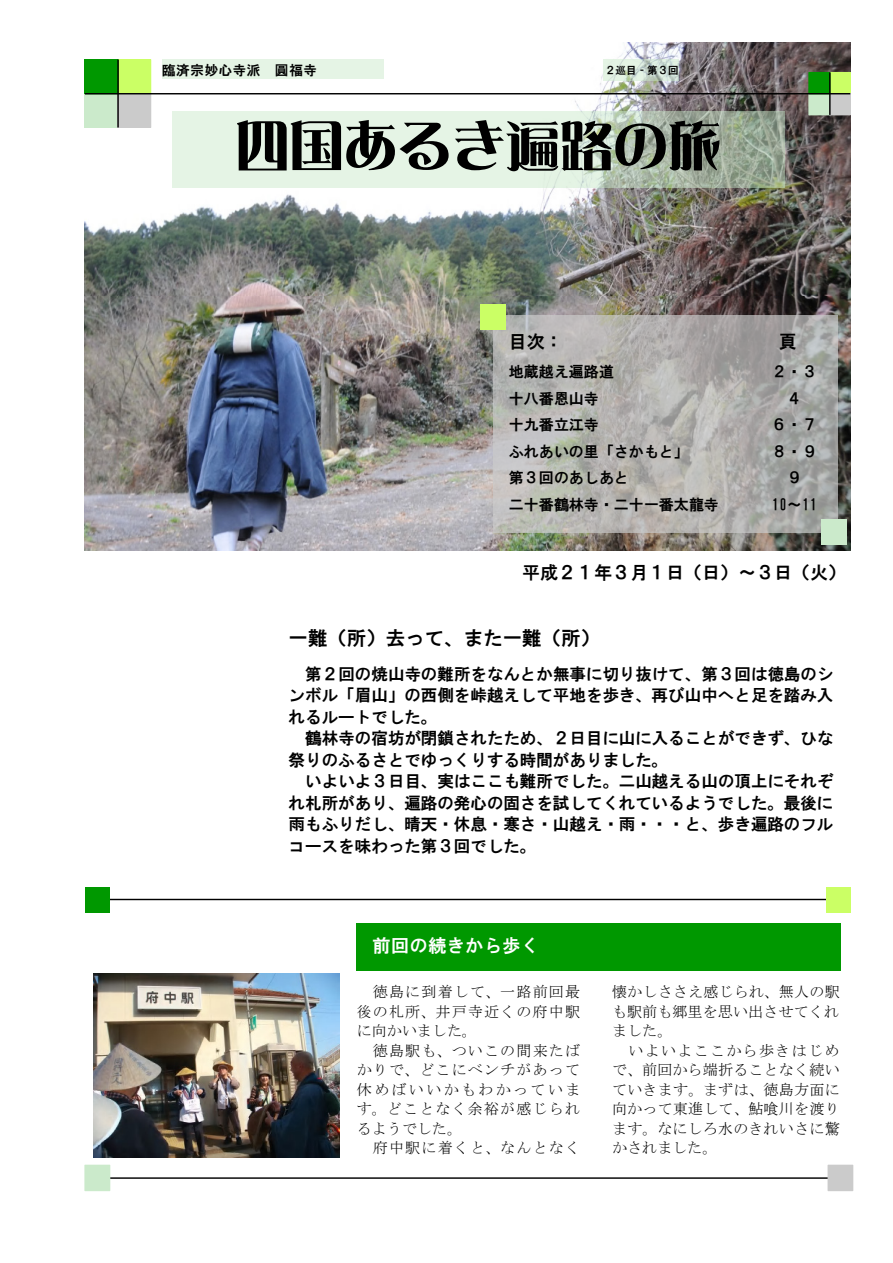
<style>
.page{position:relative;width:893px;height:1263px;background:#fff}
.page>*{position:absolute;margin:0;border:0;box-sizing:border-box;transform-origin:0 0}
.t1{font:54px "DF Lei Ga So W9 WIN RKSJ H";color:#000}
.t2{font:19.5px "HG Gothic E";letter-spacing:-.005em;color:#000}
.t3{font:18px "HG Gothic E";color:#000}
.t4{font:18px "HG Gothic E";letter-spacing:.04em;color:#fff}
.t5{font:16.5px/21.5px "HG Gothic E";letter-spacing:.005em;color:#000;text-align:justify}
.t6{font:15px/19.5px "MS Mincho";letter-spacing:.03em;color:#000;text-align:justify}
.t7{font:15px "HG Gothic E";letter-spacing:.01em;color:#000}
.t8{font:15px "MS Mincho";letter-spacing:.08em;color:#000}
.t9{font:13.5px "HG Gothic E";letter-spacing:.04em;color:#000}
.t10{font:10.5px "HG Gothic E";letter-spacing:-.005em;color:#000}
</style>
<div class="page">
<img style="left:85px;top:42px;width:765px;height:508px">
<div style="left:493px;top:315px;width:344px;height:218px;background:#cbcbcb;opacity:.69"></div>
<div style="left:480px;top:304px;width:25px;height:25px;background:#cbff65"></div>
<div style="left:356px;top:923px;width:484px;height:47px;background:#009800"></div>
<div style="left:821px;top:520px;width:25px;height:25px;background:#cbeacb"></div>
<div style="left:603px;top:60px;width:76px;height:21px;background:#cbeacb;opacity:.5"></div>
<div style="left:162px;top:60px;width:222px;height:19px;background:#e5f4e5"></div>
<hr style="left:87px;top:899px;width:760px;height:1px;background:#000">
<div style="left:85px;top:887px;width:24px;height:25px;background:#009800"></div>
<div style="left:826px;top:887px;width:24px;height:25px;background:#cbff65"></div>
<hr style="left:87px;top:1177px;width:760px;height:2px;background:#000">
<div style="left:85px;top:1165px;width:25px;height:26px;background:#cbeacb"></div>
<div style="left:828px;top:1165px;width:25px;height:26px;background:#cbcbcb"></div>
<div style="left:118px;top:60px;width:33px;height:34px;background:#cbff65"></div>
<div style="left:117px;top:59px;width:34px;height:35px;border:1px solid #cbff65"></div>
<div style="left:85px;top:94px;width:33px;height:33px;background:#cbeacb"></div>
<div style="left:85px;top:94px;width:33px;height:34px;border:1px solid #cbeacb"></div>
<div style="left:118px;top:94px;width:33px;height:33px;background:#cbcbcb"></div>
<div style="left:117px;top:94px;width:34px;height:34px;border:1px solid #cbcbcb"></div>
<div style="left:85px;top:60px;width:33px;height:34px;background:#009800"></div>
<div style="left:85px;top:59px;width:33px;height:35px;border:1px solid #009800"></div>
<div style="left:830px;top:72px;width:20px;height:22px;background:#cbff65"></div>
<div style="left:809px;top:94px;width:21px;height:21px;background:#cbeacb"></div>
<div style="left:809px;top:94px;width:21px;height:21px;border:1px solid #cbeacb"></div>
<div style="left:830px;top:94px;width:20px;height:21px;background:#cbcbcb"></div>
<div style="left:830px;top:94px;width:20px;height:21px;border:1px solid #cbcbcb"></div>
<div style="left:809px;top:72px;width:21px;height:22px;background:#009800"></div>
<hr style="left:829px;top:72px;width:2px;height:43px;background:#000">
<hr style="left:117px;top:60px;width:2px;height:67px;background:#000">
<hr style="left:85px;top:93px;width:765px;height:1px;background:#000">
<div style="left:173px;top:111px;width:612px;height:76px;background:#cbeacb;opacity:.5"></div>
<img style="left:94px;top:973px;width:245px;height:185px">
<p class="t9" style="left:162px;top:63px;width:156px">臨済宗妙心寺派 圓福寺</p>
<p class="t10" style="left:605px;top:65px;width:75px">２巡目‐第３回</p>
<h1 class="t1" style="left:235px;top:119px;width:487px">四国あるき遍路の旅</h1>
<p class="t3" style="left:509px;top:332px;width:55px">目次：</p>
<p class="t3" style="left:779px;top:332px;width:19px">頁</p>
<p class="t7" style="left:509px;top:364px;width:107px">地蔵越え遍路道</p>
<p class="t7" style="left:772px;top:364px;width:47px">２・３</p>
<p class="t7" style="left:509px;top:391px;width:92px">十八番恩山寺</p>
<p class="t7" style="left:787px;top:391px;width:16px">４</p>
<p class="t7" style="left:509px;top:417px;width:92px">十九番立江寺</p>
<p class="t7" style="left:772px;top:417px;width:47px">６・７</p>
<p class="t7" style="left:509px;top:444px;width:182px">ふれあいの里「さかもと」</p>
<p class="t7" style="left:772px;top:444px;width:47px">８・９</p>
<p class="t7" style="left:509px;top:470px;width:122px">第３回のあしあと</p>
<p class="t7" style="left:787px;top:470px;width:16px">９</p>
<p class="t7" style="left:509px;top:497px;width:212px">二十番鶴林寺・二十一番太龍寺</p>
<p class="t7" style="left:772px;top:497px;width:47px">10～11</p>
<p class="t3" style="left:522px;top:564px;width:325px">平成２１年３月１日（日）～３日（火）</p>
<p class="t2" style="left:289px;top:628px;width:313px">一難（所）去って、また一難（所）</p>
<p class="t5" style="left:289px;top:663px;width:546px;text-indent:17px">第２回の焼山寺の難所をなんとか無事に切り抜けて、第３回は徳島のシンボル「眉山」の西側を峠越えして平地を歩き、再び山中へと足を踏み入れるルートでした。</p>
<p class="t5" style="left:289px;top:727px;width:546px;text-indent:17px">鶴林寺の宿坊が閉鎖されたため、２日目に山に入ることができず、ひな祭りのふるさとでゆっくりする時間がありました。</p>
<p class="t5" style="left:289px;top:770px;width:546px;text-indent:17px">いよいよ３日目、実はここも難所でした。二山越える山の頂上にそれぞれ札所があり、遍路の発心の固さを試してくれているようでした。最後に雨もふりだし、晴天・休息・寒さ・山越え・雨・・・と、歩き遍路のフルコースを味わった第３回でした。</p>
<p class="t4" style="left:372px;top:936px;width:168px">前回の続きから歩く</p>
<p class="t6" style="left:357px;top:982px;width:225px;text-indent:16px">徳島に到着して、一路前回最後の札所、井戸寺近くの府中駅に向かいました。</p>
<p class="t6" style="left:357px;top:1040px;width:225px;text-indent:16px">徳島駅も、ついこの間来たばかりで、どこにベンチがあって休めばいいかもわかっています。どことなく余裕が感じられるようでした。</p>
<p class="t8" style="left:373px;top:1140px;width:209px">府中駅に着くと、なんとなく</p>
<p class="t6" style="left:612px;top:982px;width:229px">懐かしささえ感じられ、無人の駅も駅前も郷里を思い出させてくれました。</p>
<p class="t6" style="left:612px;top:1040px;width:229px;text-indent:16px">いよいよここから歩きはじめで、前回から端折ることなく続いていきます。まずは、徳島方面に向かって東進して、鮎喰川を渡ります。なにしろ水のきれいさに驚かされました。</p>
</div>
